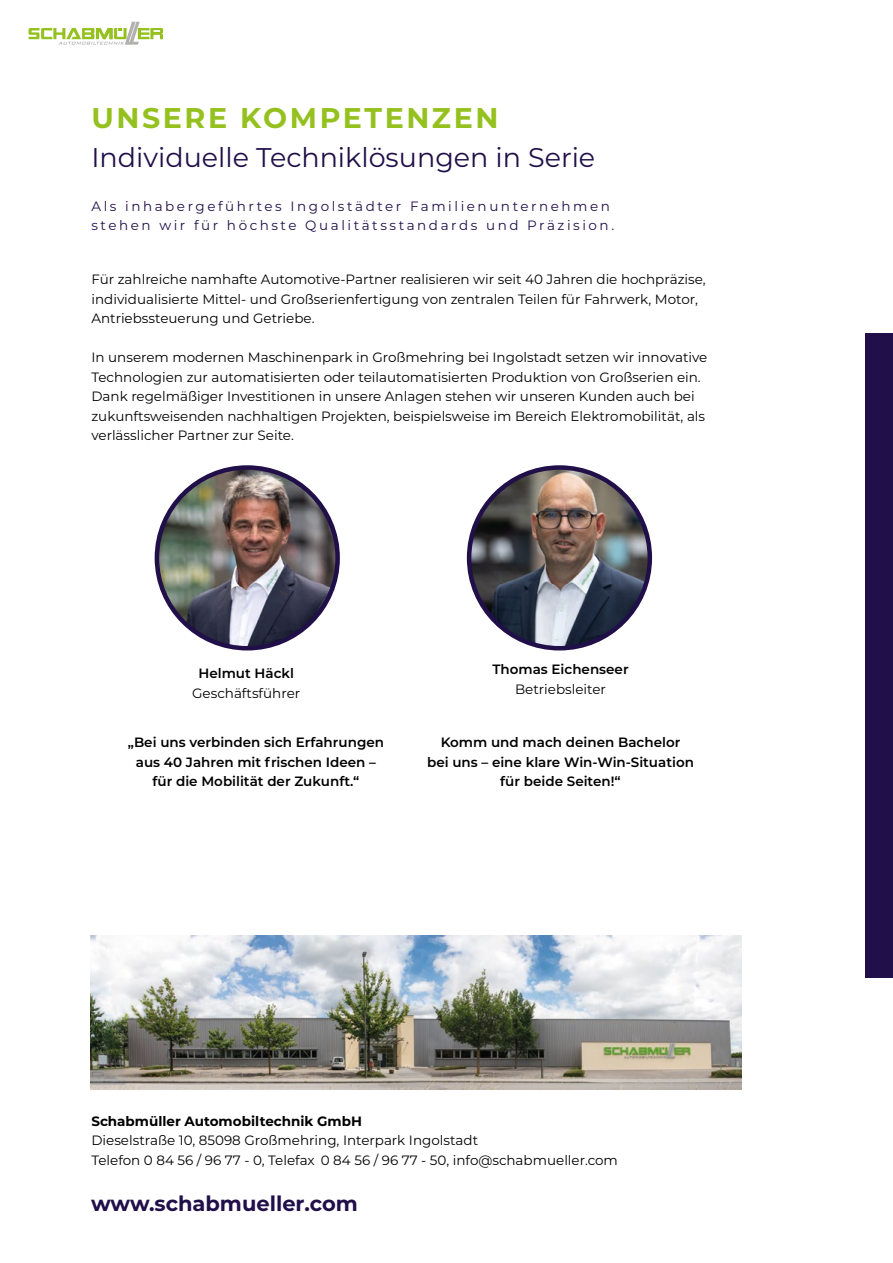
<style>
.page{position:relative;width:893px;height:1263px;background:#fff}
.page>*{position:absolute;margin:0;border:0;box-sizing:border-box;transform-origin:0 0}
.t1{font:700 28.5px "Montserrat";letter-spacing:.09em;color:#95c11f}
.t2{font:27px "Montserrat";color:#210f49}
.t3{font:700 21px "Montserrat";color:#210f49}
.t4{font:13.5px/19.5px "Montserrat";color:#000}
.t5{font:600 13.5px/19.5px "Montserrat";color:#000;text-align:center}
.t6{font:13.5px/19.5px "Montserrat";letter-spacing:.19em;color:#210f49}
.t7{font:700 13.5px "Montserrat";color:#000}
</style>
<div class="page">
<img style="left:90px;top:935px;width:652px;height:154px">
<img style="left:157px;top:467px;width:181px;height:181px;border-radius:90px">
<div style="left:155px;top:465px;width:185px;height:185px;border:4px solid #210f49;border-radius:50%"></div>
<img style="left:469px;top:467px;width:181px;height:181px;border-radius:90px">
<div style="left:467px;top:465px;width:185px;height:185px;border:4px solid #210f49;border-radius:50%"></div>
<svg style="left:29px;top:22px;width:134px;height:23px"></svg>
<div style="left:865px;top:334px;width:28px;height:644px;background:#210f49"></div>
<h1 class="t1" style="left:91px;top:97px;width:408px">UNSERE KOMPETENZEN</h1>
<h2 class="t2" style="left:91px;top:139px;width:505px">Individuelle Techniklösungen in Serie</h2>
<p class="t6" style="left:91px;top:196px;width:524px">Als inhabergeführtes Ingolstädter Familienunternehmen stehen wir für höchste Qualitätsstandards und Präzision.</p>
<p class="t4" style="left:91px;top:269px;width:616px">Für zahlreiche namhafte Automotive-Partner realisieren wir seit 40 Jahren die hochpräzise, individualisierte Mittel- und Großserienfertigung von zentralen Teilen für Fahrwerk, Motor,<br>Antriebssteuerung und Getriebe.</p>
<p class="t4" style="left:91px;top:347px;width:617px">In unserem modernen Maschinenpark in Großmehring bei Ingolstadt setzen wir innovative Technologien zur automatisierten oder teilautomatisierten Produktion von Großserien ein.<br>Dank regelmäßiger Investitionen in unsere Anlagen stehen wir unseren Kunden auch bei zukunftsweisenden nachhaltigen Projekten, beispielsweise im Bereich Elektromobilität, als verlässlicher Partner zur Seite.</p>
<p class="t5" style="left:198px;top:663px;width:97px">Helmut Häckl</p>
<p class="t4" style="left:192px;top:683px;width:110px">Geschäftsführer</p>
<p class="t5" style="left:492px;top:659px;width:138px">Thomas Eichenseer</p>
<p class="t4" style="left:515px;top:678px;width:92px">Betriebsleiter</p>
<p class="t5" style="left:128px;top:732px;width:258px">„Bei uns verbinden sich Erfahrungen aus 40 Jahren mit frischen Ideen – für die Mobilität der Zukunft.“</p>
<p class="t5" style="left:427px;top:732px;width:268px">Komm und mach deinen Bachelor<br>bei uns – eine klare Win-Win-Situation für beide Seiten!“</p>
<p class="t7" style="left:91px;top:1111px;width:272px">Schabmüller Automobiltechnik GmbH</p>
<p class="t4" style="left:91px;top:1130px;width:528px">Dieselstraße 10, 85098 Großmehring, Interpark Ingolstadt<br>Telefon 0 84 56 / 96 77 - 0, Telefax 0 84 56 / 96 77 - 50, info@schabmueller.com</p>
<h3 class="t3" style="left:91px;top:1188px;width:268px">www.schabmueller.com</h3>
</div>
